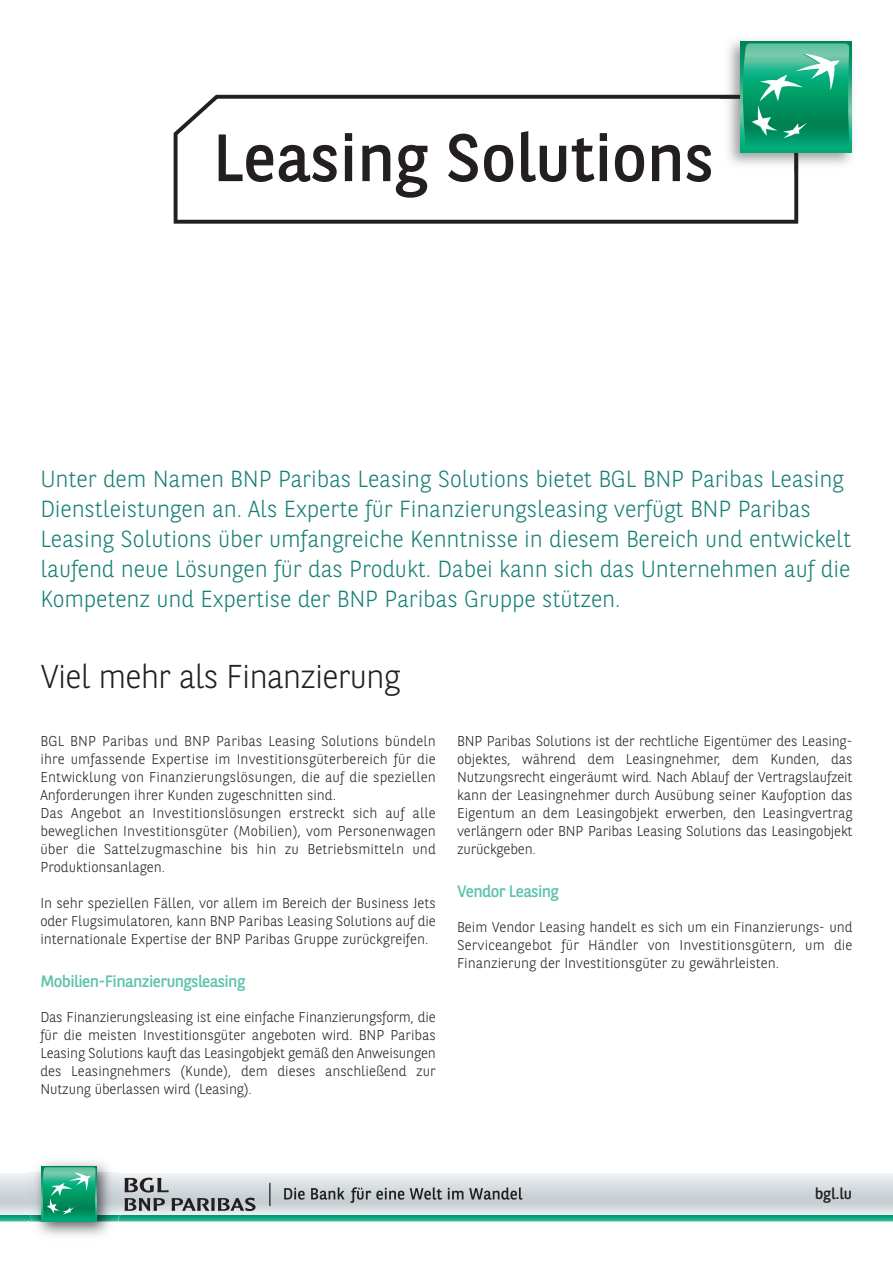
<style>
.page{position:relative;width:893px;height:1263px;background:#fff}
.page>*{position:absolute;margin:0;border:0;box-sizing:border-box;transform-origin:0 0}
.t1{font:66.6px "BNPP Sans";color:#231f20}
.t2{font:300 33px "BNPP Sans";letter-spacing:-.025em;color:#231f20}
.t3{font:300 23.25px/30px "BNPP Sans";letter-spacing:-.005em;color:#167f75}
.t4{font:16.5px "BNPP Sans";letter-spacing:-.035em;color:#5dc3ad}
.t5{font:15.6px "BNPP Sans";color:#231f20}
.t6{font:300 14.25px/18px "BNPP Sans";letter-spacing:.01em;color:#231f20;text-align:justify}
</style>
<div class="page">
<svg style="left:174px;top:95px;width:624px;height:129px"></svg>
<img style="left:720px;top:40px;width:133px;height:133px">
<img style="left:720px;top:95px;width:78px;height:78px">
<svg style="left:741px;top:41px;width:110px;height:111px"></svg>
<svg style="left:743px;top:43px;width:106px;height:105px;background:#2cab81"></svg>
<img style="left:29px;top:1161px;width:89px;height:75px">
<svg style="left:0;top:1167px;width:893px;height:54px;background:#b4cfcb"></svg>
<h1 class="t1" style="left:213px;top:119px;width:503px">Leasing Solutions</h1>
<p class="t3" style="left:40px;top:466px;width:812px">Unter dem Namen BNP Paribas Leasing Solutions bietet BGL BNP Paribas Leasing Dienstleistungen an. Als Experte für Finanzierungsleasing verfügt BNP Paribas Leasing Solutions über umfangreiche Kenntnisse in diesem Bereich und entwickelt laufend neue Lösungen für das Produkt. Dabei kann sich das Unternehmen auf die Kompetenz und Expertise der BNP Paribas Gruppe stützen.</p>
<h2 class="t2" style="left:40px;top:663px;width:361px">Viel mehr als Finanzierung</h2>
<p class="t6" style="left:40px;top:733px;width:397px;text-align:left">BGL BNP Paribas und BNP Paribas Leasing Solutions bündeln ihre umfassende Expertise im Investitionsgüterbereich für die Entwicklung von Finanzierungslösungen, die auf die speziellen Anforderungen ihrer Kunden zugeschnitten sind.<br>Das Angebot an Investitionslösungen erstreckt sich auf alle beweglichen Investitionsgüter (Mobilien), vom Personenwagen über die Sattelzugmaschine bis hin zu Betriebsmitteln und Produktionsanlagen.</p>
<p class="t6" style="left:40px;top:895px;width:397px">In sehr speziellen Fällen, vor allem im Bereich der Business Jets oder Flugsimulatoren, kann BNP Paribas Leasing Solutions auf die internationale Expertise der BNP Paribas Gruppe zurückgreifen.</p>
<p class="t4" style="left:40px;top:974px;width:206px">Mobilien-Finanzierungsleasing</p>
<p class="t6" style="left:40px;top:1009px;width:397px">Das Finanzierungsleasing ist eine einfache Finanzierungsform, die für die meisten Investitionsgüter angeboten wird. BNP Paribas Leasing Solutions kauft das Leasingobjekt gemäß den Anweisungen des Leasingnehmers (Kunde), dem dieses anschließend zur Nutzung überlassen wird (Leasing).</p>
<p class="t6" style="left:457px;top:733px;width:397px">BNP Paribas Solutions ist der rechtliche Eigentümer des Leasing&shy;objektes, während dem Leasingnehmer, dem Kunden, das Nutzungsrecht eingeräumt wird. Nach Ablauf der Vertragslaufzeit kann der Leasingnehmer durch Ausübung seiner Kaufoption das Eigentum an dem Leasingobjekt erwerben, den Leasingvertrag verlängern oder BNP Paribas Leasing Solutions das Leasingobjekt zurückgeben.</p>
<p class="t4" style="left:457px;top:884px;width:103px">Vendor Leasing</p>
<p class="t6" style="left:457px;top:919px;width:397px">Beim Vendor Leasing handelt es sich um ein Finanzierungs- und Serviceangebot für Händler von Investitionsgütern, um die Finanzierung der Investitionsgüter zu gewährleisten.</p>
<p class="t5" style="left:815px;top:1184px;width:39px">bgl.lu</p>
</div>
